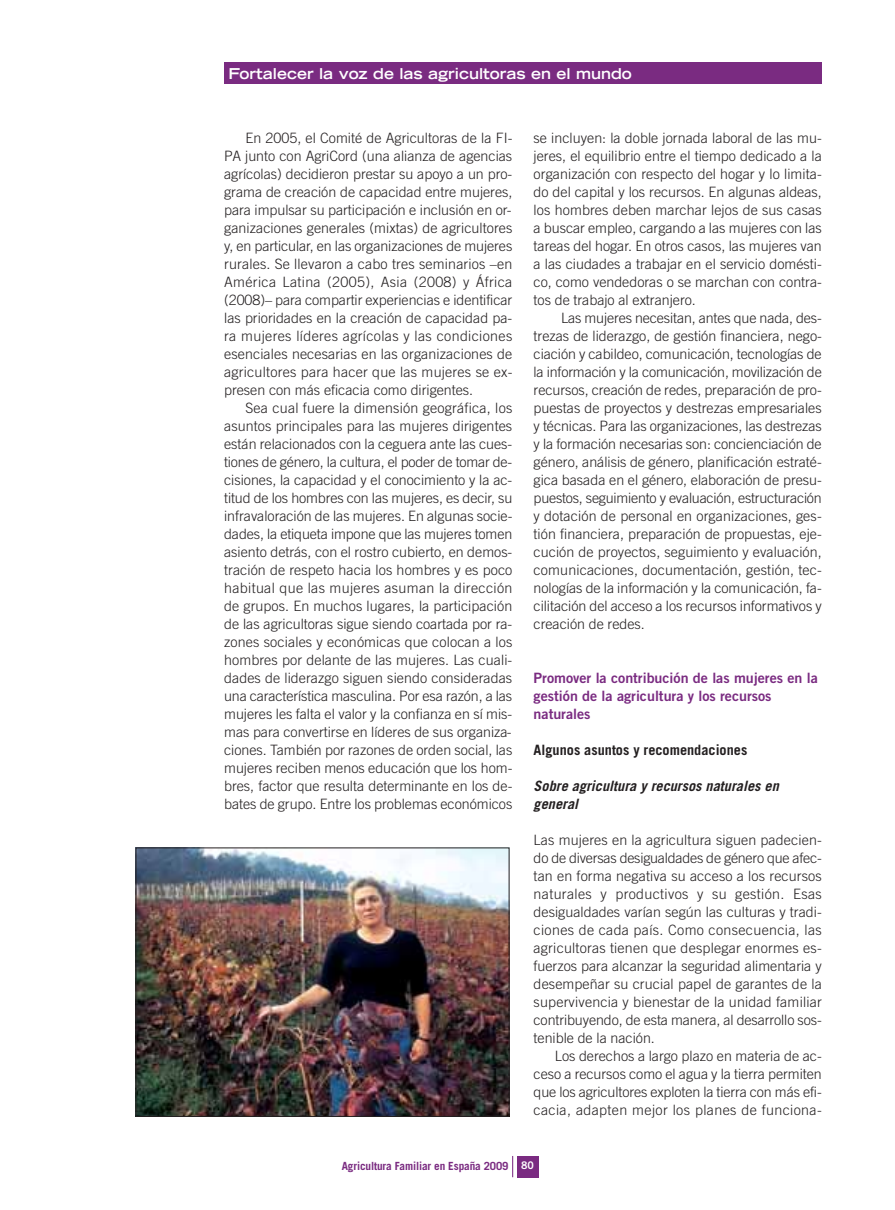
<style>
.page{position:relative;width:895px;height:1210px;background:#fff}
.page>*{position:absolute;margin:0;border:0;box-sizing:border-box;transform-origin:0 0}
.t1{font:700 expanded 15px "Trade Gothic LH";color:#fff}
.t2{font:300 14.25px/18px "Trade Gothic";color:#231f20;text-align:justify}
.t3{font:14.25px/18px "Trade Gothic Bold Two";color:#7a2b81}
.t4{font:italic 700 14.25px/18px "Trade Gothic";color:#231f20}
.t5{font:700 14.25px "Trade Gothic";color:#231f20}
.t6{font:700 11.25px "Trade Gothic";letter-spacing:-.01em;color:#7a2b81}
.s1{font-family:"Trade Gothic Bold Two";font-weight:400;font-size:10.5px;color:#fff}
</style>
<div class="page">
<div style="left:224px;top:63px;width:597px;height:21px;background:#7a2b81"></div>
<div style="left:517px;top:1155px;width:21px;height:22px;background:#7a2b81"></div>
<svg style="left:512px;top:1156px;width:1px;height:21px"></svg>
<img style="left:138px;top:849px;width:369px;height:265px">
<div style="left:136px;top:847px;width:373px;height:269px;border:1px solid #231f20"></div>
<p class="t1" style="left:228px;top:68px;width:405px">Fortalecer la voz de las agricultoras en el mundo</p>
<p class="t2" style="left:224px;top:130px;width:290px;text-indent:21px">En 2005, el Comité de Agricultoras de la FI-PA junto con AgriCord (una alianza de agencias agrícolas) decidieron prestar su apoyo a un pro&shy;grama de creación de capacidad entre mujeres, para impulsar su participación e inclusión en or&shy;ganizaciones generales (mixtas) de agricultores y, en particular, en las organizaciones de mujeres rurales. Se llevaron a cabo tres seminarios –en América Latina (2005), Asia (2008) y África (2008)– para compartir experiencias e identificar las prioridades en la creación de capacidad pa&shy;ra mujeres líderes agrícolas y las condiciones esenciales necesarias en las organizaciones de agricultores para hacer que las mujeres se ex&shy;presen con más eficacia como dirigentes.</p>
<p class="t2" style="left:224px;top:400px;width:290px;text-indent:21px">Sea cual fuere la dimensión geográfica, los asuntos principales para las mujeres dirigentes están relacionados con la ceguera ante las cues&shy;tiones de género, la cultura, el poder de tomar de&shy;cisiones, la capacidad y el conocimiento y la ac&shy;titud de los hombres con las mujeres, es decir, su infravaloración de las mujeres. En algunas socie&shy;dades, la etiqueta impone que las mujeres tomen asiento detrás, con el rostro cubierto, en demos&shy;tración de respeto hacia los hombres y es poco habitual que las mujeres asuman la dirección de grupos. En muchos lugares, la participación de las agricultoras sigue siendo coartada por ra&shy;zones sociales y económicas que colocan a los hombres por delante de las mujeres. Las cuali&shy;dades de liderazgo siguen siendo consideradas una característica masculina. Por esa razón, a las mujeres les falta el valor y la confianza en sí mis&shy;mas para convertirse en líderes de sus organiza&shy;ciones. También por razones de orden social, las mujeres reciben menos educación que los hom&shy;bres, factor que resulta determinante en los de&shy;bates de grupo. Entre los problemas económicos</p>
<p class="t2" style="left:533px;top:130px;width:290px">se incluyen: la doble jornada laboral de las mu&shy;jeres, el equilibrio entre el tiempo dedicado a la organización con respecto del hogar y lo limita&shy;do del capital y los recursos. En algunas aldeas, los hombres deben marchar lejos de sus casas a buscar empleo, cargando a las mujeres con las tareas del hogar. En otros casos, las mujeres van a las ciudades a trabajar en el servicio domésti&shy;co, como vendedoras o se marchan con contra&shy;tos de trabajo al extranjero.</p>
<p class="t2" style="left:533px;top:310px;width:290px;text-indent:28px">Las mujeres necesitan, antes que nada, des&shy;trezas de liderazgo, de gestión financiera, nego&shy;ciación y cabildeo, comunicación, tecnologías de la información y la comunicación, movilización de recursos, creación de redes, preparación de pro&shy;puestas de proyectos y destrezas empresariales y técnicas. Para las organizaciones, las destrezas y la formación necesarias son: concienciación de género, análisis de género, planificación estraté&shy;gica basada en el género, elaboración de presu&shy;puestos, seguimiento y evaluación, estructuración y dotación de personal en organizaciones, ges&shy;tión financiera, preparación de propuestas, eje&shy;cución de proyectos, seguimiento y evaluación, comunicaciones, documentación, gestión, tec&shy;nologías de la información y la comunicación, fa&shy;cilitación del acceso a los recursos informativos y creación de redes.</p>
<p class="t3" style="left:533px;top:670px;width:286px">Promover la contribución de las mujeres en la gestión de la agricultura y los recursos naturales</p>
<p class="t5" style="left:533px;top:744px;width:215px">Algunos asuntos y recomendaciones</p>
<p class="t4" style="left:533px;top:778px;width:247px">Sobre agricultura y recursos naturales en general</p>
<p class="t2" style="left:533px;top:832px;width:290px">Las mujeres en la agricultura siguen padecien&shy;do de diversas desigualdades de género que afec&shy;tan en forma negativa su acceso a los recursos naturales y productivos y su gestión. Esas desigualdades varían según las culturas y tradi&shy;ciones de cada país. Como consecuencia, las agricultoras tienen que desplegar enormes es&shy;fuerzos para alcanzar la seguridad alimentaria y desempeñar su crucial papel de garantes de la supervivencia y bienestar de la unidad familiar contribuyendo, de esta manera, al desarrollo sos&shy;tenible de la nación.</p>
<p class="t2" style="left:533px;top:1048px;width:290px;text-indent:21px">Los derechos a largo plazo en materia de ac&shy;ceso a recursos como el agua y la tierra permiten que los agricultores exploten la tierra con más efi&shy;cacia, adapten mejor los planes de funciona-</p>
<p class="t6" style="left:342px;top:1161px;width:194px">Agricultura Familiar en España 2009 <span class="s1">80</span></p>
</div>
